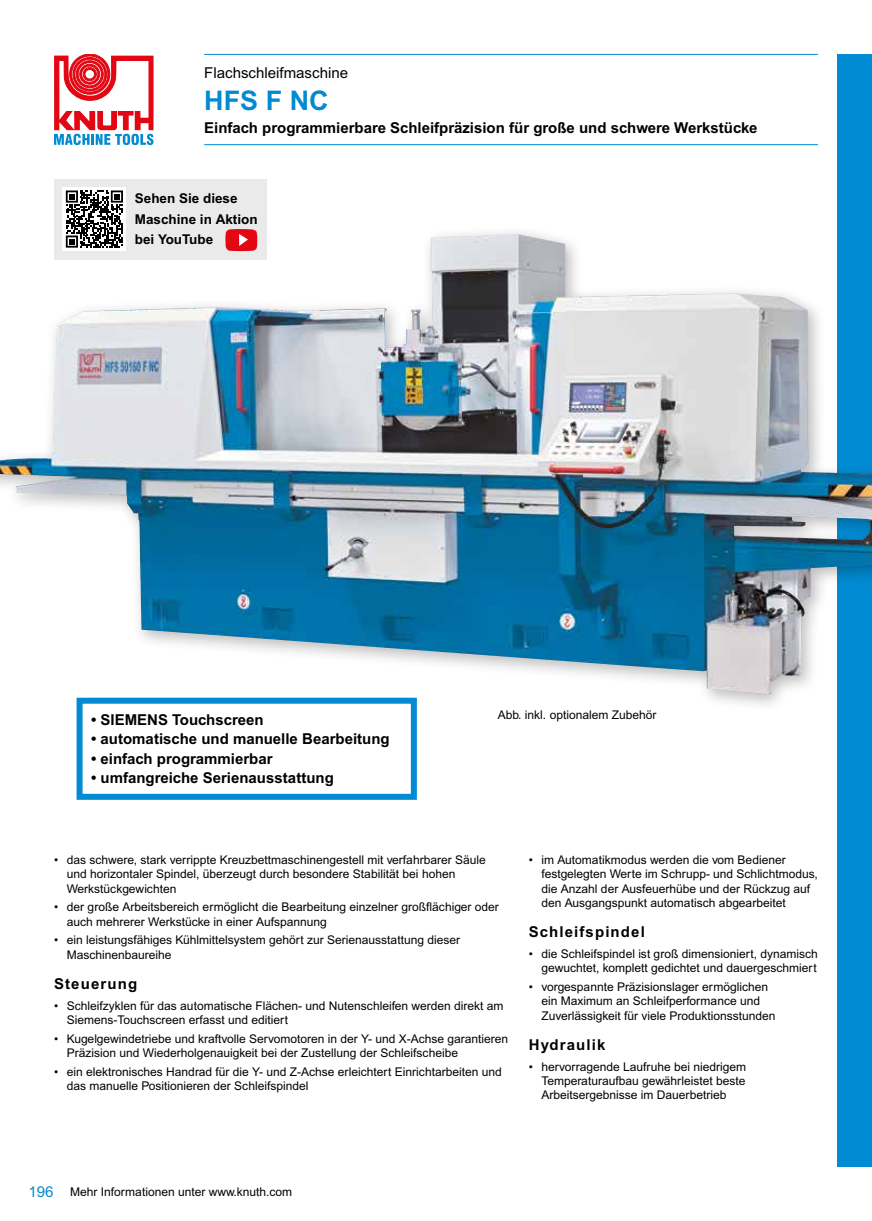
<style>
.page{position:relative;width:872px;height:1221px;background:#fff}
.page>*{position:absolute;margin:0;border:0;box-sizing:border-box;transform-origin:0 0}
.t1{font:700 27px "Arial MT Pro";color:#008bd2}
.t2{font:700 15px "Arial MT Pro";color:#000}
.t3{font:700 15px "Arial MT Pro";letter-spacing:.075em;color:#000}
.t4{font:15px "Arial MT Pro";color:#000}
.t5{font:15px "Arial MT Pro";color:#008bd2}
.t6{font:700 13.5px/20.2px "Arial MT Pro";color:#000}
.t7{font:12px/14.4px "Arial MT Pro";color:#000}
</style>
<div class="page">
<div style="left:838px;top:54px;width:34px;height:1112px;background:#008bd2"></div>
<div style="left:0;top:225px;width:872px;height:488px;background:#000;opacity:.26"></div>
<img style="left:0;top:234px;width:872px;height:460px">
<div style="left:77px;top:697px;width:340px;height:102px;background:#fff;border:6px solid #008bd2"></div>
<hr style="left:204px;top:54px;width:614px;height:1px;background:#008bd2">
<hr style="left:204px;top:144px;width:614px;height:1px;background:#008bd2">
<div style="left:54px;top:179px;width:212px;height:80px;background:#eaeaeb"></div>
<svg style="left:225px;top:229px;width:32px;height:22px"></svg>
<svg style="left:54px;top:54px;width:99px;height:91px"></svg>
<div style="left:63px;top:187px;width:63px;height:64px;background:#fff"></div>
<svg style="left:66px;top:190px;width:57px;height:58px"></svg>
<p class="t4" style="left:204px;top:64px;width:145px">Flachschleifmaschine</p>
<h1 class="t1" style="left:204px;top:84px;width:126px">HFS F NC</h1>
<p class="t2" style="left:204px;top:119px;width:555px">Einfach programmierbare Schleifpräzision für große und schwere Werkstücke</p>
<p class="t6" style="left:135px;top:189px;width:124px">Sehen Sie diese<br>Maschine in Aktion bei YouTube</p>
<p class="t2" style="left:91px;top:710px;width:174px">• SIEMENS Touchscreen</p>
<p class="t2" style="left:91px;top:730px;width:300px">• automatische und manuelle Bearbeitung</p>
<p class="t2" style="left:91px;top:749px;width:183px">• einfach programmierbar</p>
<p class="t2" style="left:91px;top:769px;width:244px">• umfangreiche Serienausstattung</p>
<p class="t7" style="left:497px;top:708px;width:160px">Abb. inkl. optionalem Zubehör</p>
<p class="t7" style="left:67px;top:853px;width:421px;text-indent:-13px">• das schwere, stark verrippte Kreuzbettmaschinengestell mit verfahrbarer Säule und horizontaler Spindel, überzeugt durch besondere Stabilität bei hohen<br>Werkstückgewichten</p>
<p class="t7" style="left:67px;top:900px;width:434px;text-indent:-13px">• der große Arbeitsbereich ermöglicht die Bearbeitung einzelner großflächiger oder auch mehrerer Werkstücke in einer Aufspannung</p>
<p class="t7" style="left:67px;top:933px;width:395px;text-indent:-13px">• ein leistungsfähiges Kühlmittelsystem gehört zur Serienausstattung dieser<br>Maschinenbaureihe</p>
<p class="t3" style="left:54px;top:974px;width:85px">Steuerung</p>
<p class="t7" style="left:67px;top:998px;width:438px;text-indent:-13px">• Schleifzyklen für das automatische Flächen- und Nutenschleifen werden direkt am<br>Siemens-Touchscreen erfasst und editiert</p>
<p class="t7" style="left:67px;top:1031px;width:443px;text-indent:-13px">• Kugelgewindetriebe und kraftvolle Servomotoren in der Y- und X-Achse garantieren<br>Präzision und Wiederholgenauigkeit bei der Zustellung der Schleifscheibe</p>
<p class="t7" style="left:67px;top:1064px;width:436px;text-indent:-13px">• ein elektronisches Handrad für die Y- und Z-Achse erleichtert Einrichtarbeiten und das manuelle Positionieren der Schleifspindel</p>
<p class="t7" style="left:541px;top:853px;width:278px;text-indent:-13px">• im Automatikmodus werden die vom Bediener festgelegten Werte im Schrupp- und Schlichtmodus, die Anzahl der Ausfeuerhübe und der Rückzug auf den Ausgangspunkt automatisch abgearbeitet</p>
<p class="t3" style="left:529px;top:922px;width:118px">Schleifspindel</p>
<p class="t7" style="left:529px;top:946px;width:291px;text-align:right">• die Schleifspindel ist groß dimensioniert, dynamisch gewuchtet, komplett gedichtet und dauergeschmiert</p>
<p class="t7" style="left:541px;top:980px;width:236px;text-indent:-13px">• vorgespannte Präzisionslager ermöglichen ein Maximum an Schleifperformance und<br>Zuverlässigkeit für viele Produktionsstunden</p>
<p class="t3" style="left:529px;top:1035px;width:78px">Hydraulik</p>
<p class="t7" style="left:541px;top:1059px;width:206px;text-align:justify;text-indent:-13px">• hervorragende Laufruhe bei niedrigem Temperaturaufbau gewährleistet beste Arbeitsergebnisse im Dauerbetrieb</p>
<p class="t5" style="left:28px;top:1182px;width:27px">196</p>
<p class="t7" style="left:70px;top:1184px;width:223px">Mehr Informationen unter www.knuth.com</p>
</div>
